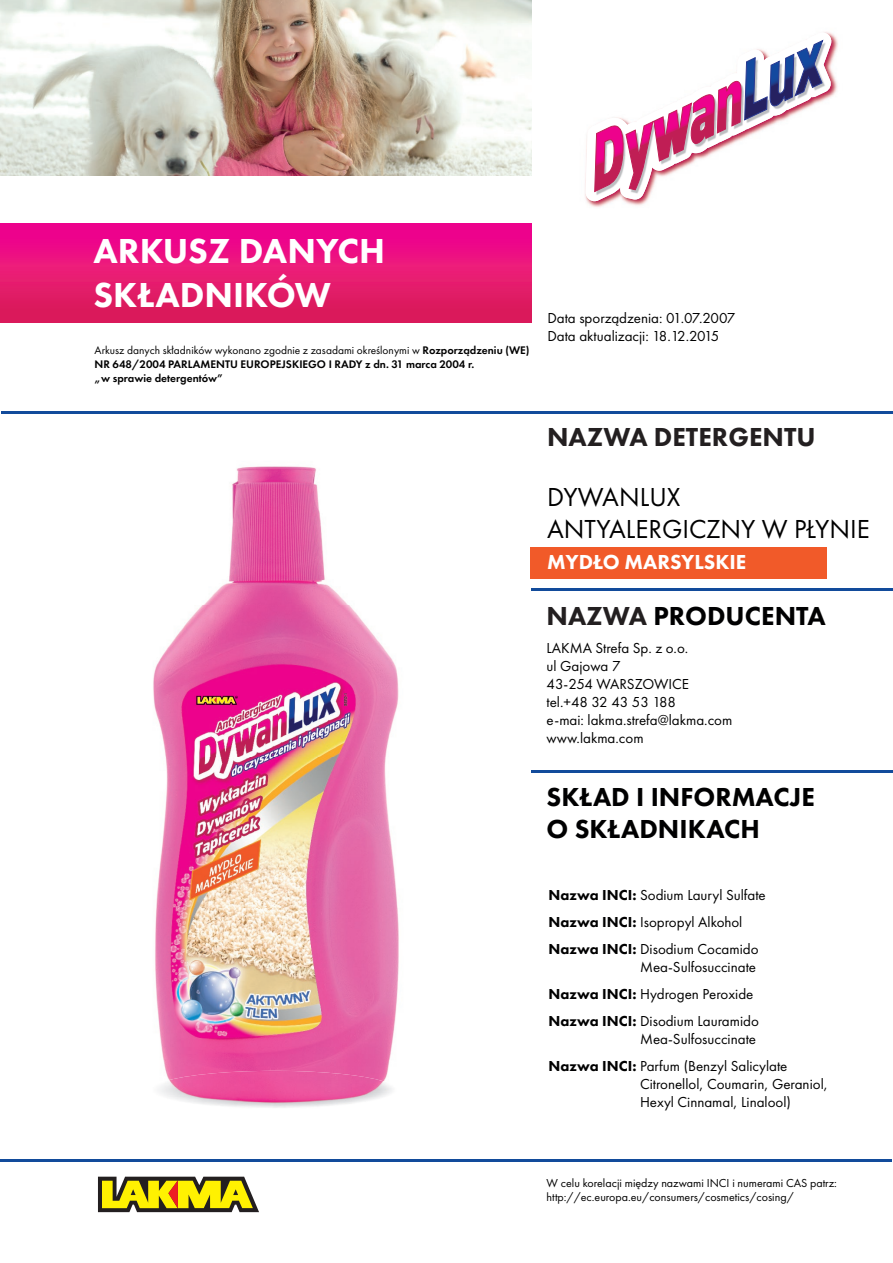
<style>
.page{position:relative;width:893px;height:1263px;background:#fff}
.page>*{position:absolute;margin:0;border:0;box-sizing:border-box;transform-origin:0 0}
.t1{font:800 36px/43.2px "Futura PT";color:#fff}
.t2{font:800 27px/32.4px "Futura PT";color:#000001}
.t3{font:27px/31.5px "Futura PT";color:#000001}
.t4{font:800 27px "Futura PT";color:#231f20}
.t5{font:800 21px "Futura PT";color:#fff}
.t6{font:15px/18px "Futura PT";color:#000001}
.t7{font:12px/14.4px "Futura PT";color:#000001}
.t8{font:600 11.4px/13.6px "Futura PT";color:#000001}
.s1{font-weight:400}
.s2{color:#231f20}
.s3{font-weight:800}
</style>
<div class="page">
<img style="left:153px;top:466px;width:246px;height:605px">
<img style="left:159px;top:1071px;width:233px;height:37px">
<div style="left:530px;top:547px;width:297px;height:31px;background:#f15a29"></div>
<div style="left:0;top:224px;width:531px;height:98px;background:linear-gradient(to bottom,#f30693,#db2257)"></div>
<hr style="left:1px;top:411px;width:892px;height:2px;background:#124b9b">
<hr style="left:531px;top:589px;width:361px;height:2px;background:#124b9b">
<hr style="left:531px;top:771px;width:361px;height:2px;background:#124b9b">
<hr style="left:0;top:1159px;width:892px;height:2px;background:#124b9b">
<svg style="left:98px;top:1177px;width:161px;height:35px;background:#ad9f21"></svg>
<img style="left:0;top:1px;width:531px;height:175px">
<img style="left:587px;top:32px;width:251px;height:175px">
<svg style="left:585px;top:33px;width:247px;height:168px"></svg>
<h1 class="t1" style="left:94px;top:229px;width:293px">ARKUSZ DANYCH<br>SKŁADNIKÓW</h1>
<p class="t8" style="left:95px;top:343px;width:436px"><span class="s1">Arkusz danych składników wykonano zgodnie z zasadami określonymi w</span> Rozporządzeniu (WE)<br>NR 648/2004 PARLAMENTU EUROPEJSKIEGO I RADY z dn. 31 marca 2004 r.<br>„w sprawie detergentów”</p>
<p class="t6" style="left:547px;top:309px;width:189px">Data sporządzenia: 01.07.2007<br>Data aktualizacji: 18.12.2015</p>
<h2 class="t4" style="left:547px;top:420px;width:270px">NAZWA DETERGENTU</h2>
<h2 class="t3" style="left:547px;top:481px;width:324px">DYWANLUX<br>ANTYALERGICZNY W PŁYNIE</h2>
<h3 class="t5" style="left:547px;top:549px;width:201px">MYDŁO MARSYLSKIE</h3>
<h2 class="t2" style="left:547px;top:599px;width:281px"><span class="s2">NAZWA</span> PRODUCENTA</h2>
<p class="t6" style="left:546px;top:639px;width:187px">LAKMA Strefa Sp. z o.o.<br>ul Gajowa 7<br>43-254 WARSZOWICE tel.+48 32 43 53 188<br>e-mai: lakma.strefa@lakma.com www.lakma.com</p>
<h2 class="t2" style="left:547px;top:780px;width:270px">SKŁAD I INFORMACJE<br>O SKŁADNIKACH</h2>
<p class="t6" style="left:548px;top:881px;width:219px;line-height:27px"><span class="s3">Nazwa INCI:</span> Sodium Lauryl Sulfate<br><span class="s3">Nazwa INCI:</span> Isopropyl Alkohol<br><span class="s3">Nazwa INCI:</span> Disodium Cocamido</p>
<p class="t6" style="left:548px;top:953px;width:212px;line-height:27px;text-indent:92px">Mea-Sulfosuccinate<br><span class="s3">Nazwa INCI:</span> Hydrogen Peroxide<br><span class="s3">Nazwa INCI:</span> Disodium Lauramido</p>
<p class="t6" style="left:548px;top:1025px;width:240px;line-height:27px;text-indent:92px">Mea-Sulfosuccinate<br><span class="s3">Nazwa INCI:</span> Parfum (Benzyl Salicylate</p>
<p class="t6" style="left:640px;top:1075px;width:189px">Citronellol, Coumarin, Geraniol,<br>Hexyl Cinnamal, Linalool)</p>
<p class="t7" style="left:546px;top:1176px;width:292px">W celu korelacji między nazwami INCI i numerami CAS patrz: http://ec.europa.eu/consumers/cosmetics/cosing/</p>
</div>
